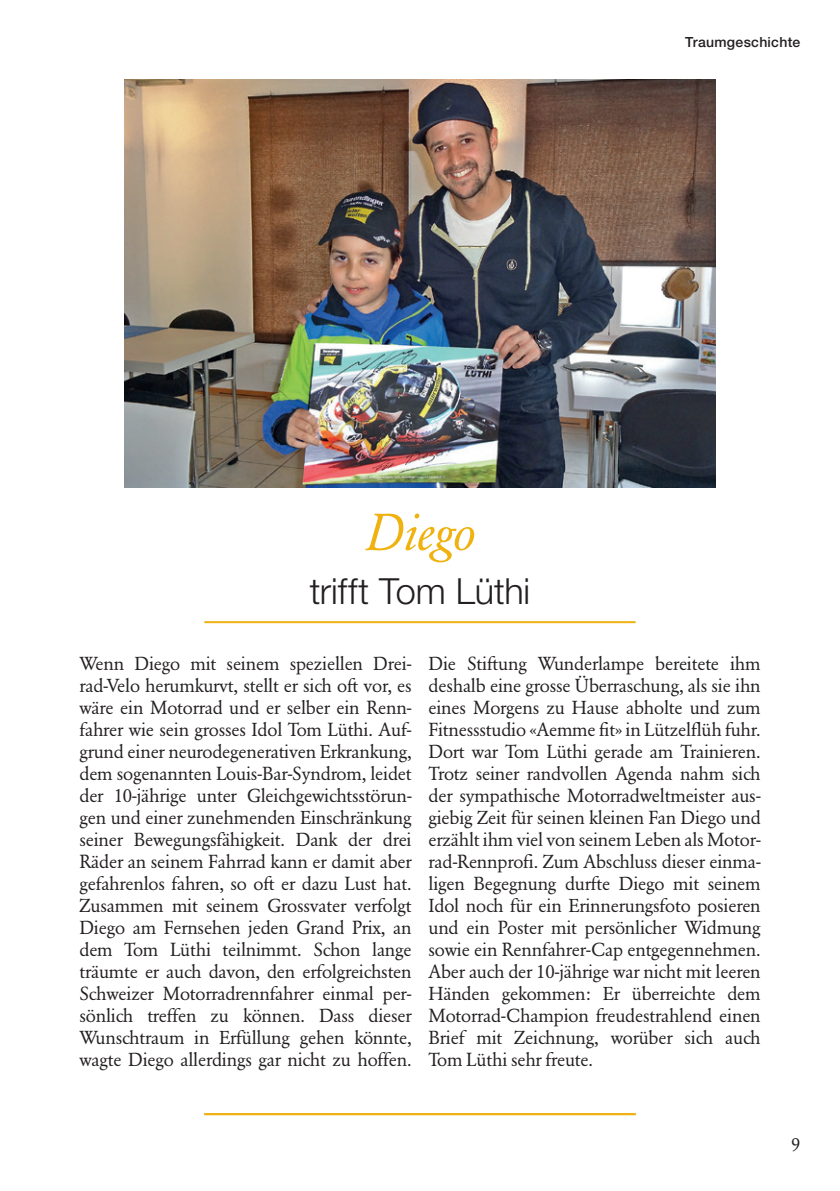
<style>
.page{position:relative;width:840px;height:1191px;background:#fff}
.page>*{position:absolute;margin:0;border:0;box-sizing:border-box;transform-origin:0 0}
.t1{font:50px "GA12 Italic Oldfigures";letter-spacing:-.005em;color:#efb211}
.t2{font:300 36px "Helvetica Neue";letter-spacing:-.005em;color:#231f20}
.t3{font:18px/22px "GA12";color:#231f20;text-align:justify}
.t4{font:500 14px "Helvetica Neue";letter-spacing:.02em;color:#231f20}
</style>
<div class="page">
<img style="left:125px;top:79px;width:589px;height:409px">
<hr style="left:204px;top:1113px;width:431px;height:2px;background:#efb211">
<hr style="left:204px;top:621px;width:431px;height:2px;background:#efb211">
<p class="t4" style="left:684px;top:34px;width:116px">Traumgeschichte</p>
<h1 class="t1" style="left:365px;top:502px;width:111px">Diego</h1>
<h2 class="t2" style="left:309px;top:569px;width:222px">trifft Tom Lüthi</h2>
<p class="t3" style="left:79px;top:652px;width:333px">Wenn Diego mit seinem speziellen Drei&shy;rad-Velo herumkurvt, stellt er sich oft vor, es wäre ein Motorrad und er selber ein Renn&shy;fahrer wie sein grosses Idol Tom Lüthi. Auf&shy;grund einer neurodegenerativen Erkrankung, dem sogenannten Louis-Bar-Syndrom, leidet der 10-jährige unter Gleichgewichtsstörun&shy;gen und einer zunehmenden Einschränkung seiner Bewegungsfähigkeit. Dank der drei Räder an seinem Fahrrad kann er damit aber gefahrenlos fahren, so oft er dazu Lust hat.<br>Zusammen mit seinem Grossvater verfolgt Diego am Fernsehen jeden Grand Prix, an dem Tom Lüthi teilnimmt. Schon lange träumte er auch davon, den erfolgreichsten Schweizer Motorradrennfahrer einmal per&shy;sönlich treffen zu können. Dass dieser Wunschtraum in Erfüllung gehen könnte, wagte Diego allerdings gar nicht zu hoffen.</p>
<p class="t3" style="left:428px;top:652px;width:333px">Die Stiftung Wunderlampe bereitete ihm deshalb eine grosse Überraschung, als sie ihn eines Morgens zu Hause abholte und zum Fitnessstudio «Aemme fit» in Lützelflüh fuhr.<br>Dort war Tom Lüthi gerade am Trainieren.<br>Trotz seiner randvollen Agenda nahm sich der sympathische Motorradweltmeister aus&shy;giebig Zeit für seinen kleinen Fan Diego und erzählt ihm viel von seinem Leben als Motor&shy;rad-Rennprofi. Zum Abschluss dieser einma&shy;ligen Begegnung durfte Diego mit seinem Idol noch für ein Erinnerungsfoto posieren und ein Poster mit persönlicher Widmung sowie ein Rennfahrer-Cap entgegennehmen.<br>Aber auch der 10-jährige war nicht mit leeren Händen gekommen: Er überreichte dem Motorrad-Champion freudestrahlend einen Brief mit Zeichnung, worüber sich auch Tom Lüthi sehr freute.</p>
<p class="t3" style="left:790px;top:1133px;width:11px">9</p>
</div>
